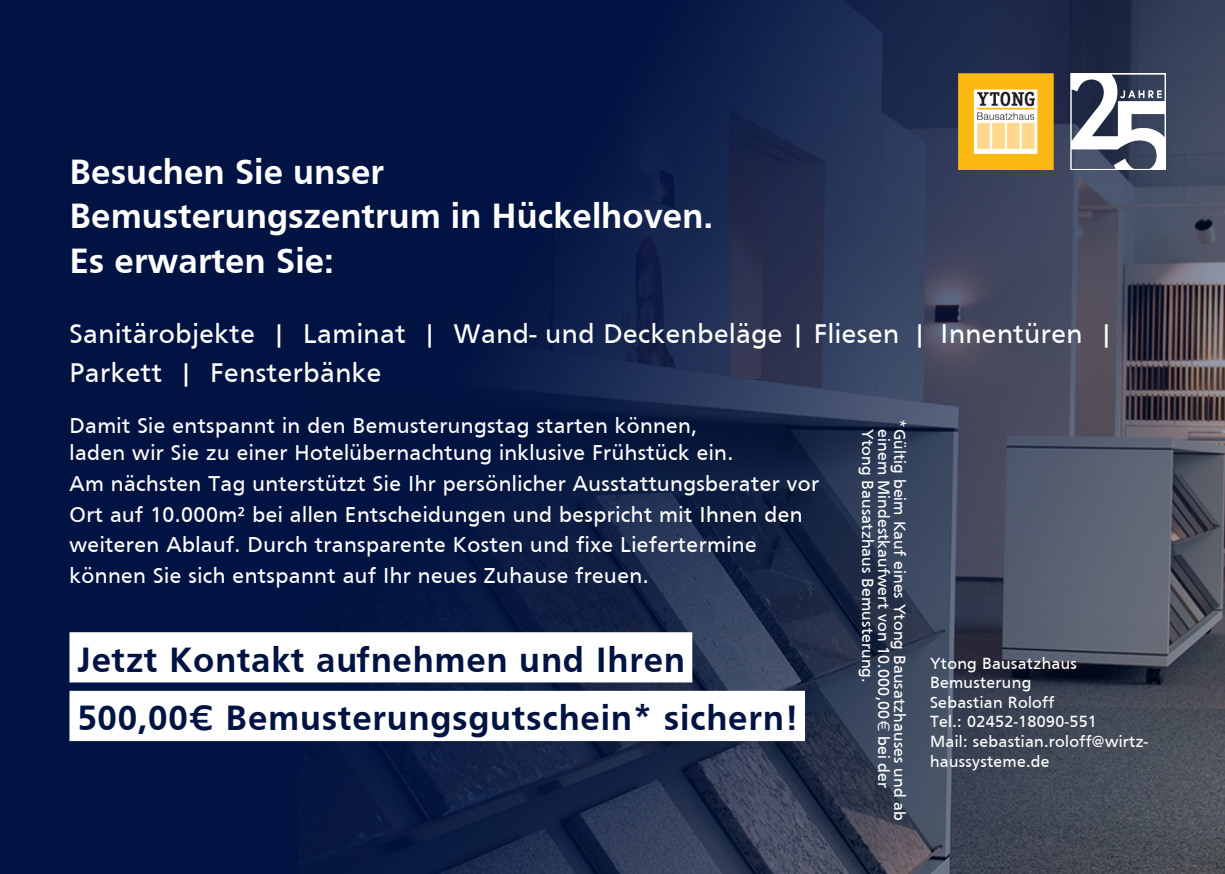
<style>
.page{position:relative;width:1225px;height:874px;background:#fff}
.page>*{position:absolute;margin:0;border:0;box-sizing:border-box;transform-origin:0 0}
.t1{font:700 36.2px/58.6px "Frutiger";letter-spacing:.02em;color:#001342}
.t2{font:700 36.2px/44.6px "Frutiger";color:#fff}
.t3{font:27.8px/39px "Frutiger";letter-spacing:.02em;color:#fff}
.t4{font:22.4px/30.6px "Frutiger";letter-spacing:.02em;color:#fff}
.t5{font:22.2px/26.6px "Frutiger";letter-spacing:.02em;color:#fff}
.t6{font:16.8px/19.6px "Frutiger";letter-spacing:.01em;color:#fff}
.s1{font-size:22.2px}
.s2{font-family:"Maven Pro"}
</style>
<div class="page">
<div style="left:0;top:0;width:1225px;height:873px;background:#001342"></div>
<img style="left:299px;top:0;width:926px;height:873px">
<div style="left:69px;top:632px;width:623px;height:50px;background:#fff"></div>
<div style="left:69px;top:690px;width:736px;height:50px;background:#fff"></div>
<img style="left:958px;top:73px;width:207px;height:96px">
<h1 class="t2" style="left:69px;top:149px;width:645px">Besuchen Sie unser<br>Bemusterungszentrum in Hückelhoven.<br>Es erwarten Sie:</h1>
<h2 class="t3" style="left:69px;top:313px;width:1045px">Sanitärobjekte | Laminat | Wand- und Deckenbeläge | Fliesen | Innentüren |<br>Parkett | Fensterbänke</h2>
<h3 class="t5" style="left:69px;top:412px;width:665px">Damit Sie entspannt in den Bemusterungstag starten können, laden wir Sie zu einer Hotelübernachtung inklusive Frühstück ein.</h3>
<h3 class="t5" style="left:69px;top:469px;width:751px">Am nächsten Tag unterstützt Sie Ihr persönlicher Ausstattungsberater vor</h3>
<h3 class="t4" style="left:69px;top:498px;width:734px"><span class="s1">Ort auf 10.000m² bei allen Entsch</span>eidungen und bespricht mit Ihnen den weiteren Ablauf. Durch transparente Kosten und fixe Liefertermine können Sie sich entspannt auf Ihr neues Zuhause freuen.</h3>
<p class="t6" style="left:916px;top:429px;width:393px;line-height:32px;text-indent:-10px;rotate:90deg">*Gültig beim Kauf eines Ytong Bausatzhauses und ab<br>Ytong Bausatzhaus Bemusterung.</p>
<p class="t6" style="left:893px;top:429px;width:360px;rotate:90deg">einem Mindestkaufwert von 10.000,00<span class="s2">€</span> bei der</p>
<h1 class="t1" style="left:77px;top:629px;width:722px">Jetzt Kontakt aufnehmen und Ihren<br>500,00<span class="s2">€</span> Bemusterungsgutschein* sichern!</h1>
<p class="t6" style="left:930px;top:652px;width:220px">Ytong Bausatzhaus<br>Bemusterung<br>Sebastian Roloff<br>Tel.: 02452-18090-551<br>Mail: sebastian.roloff@wirtz&shy;haussysteme.de</p>
</div>
